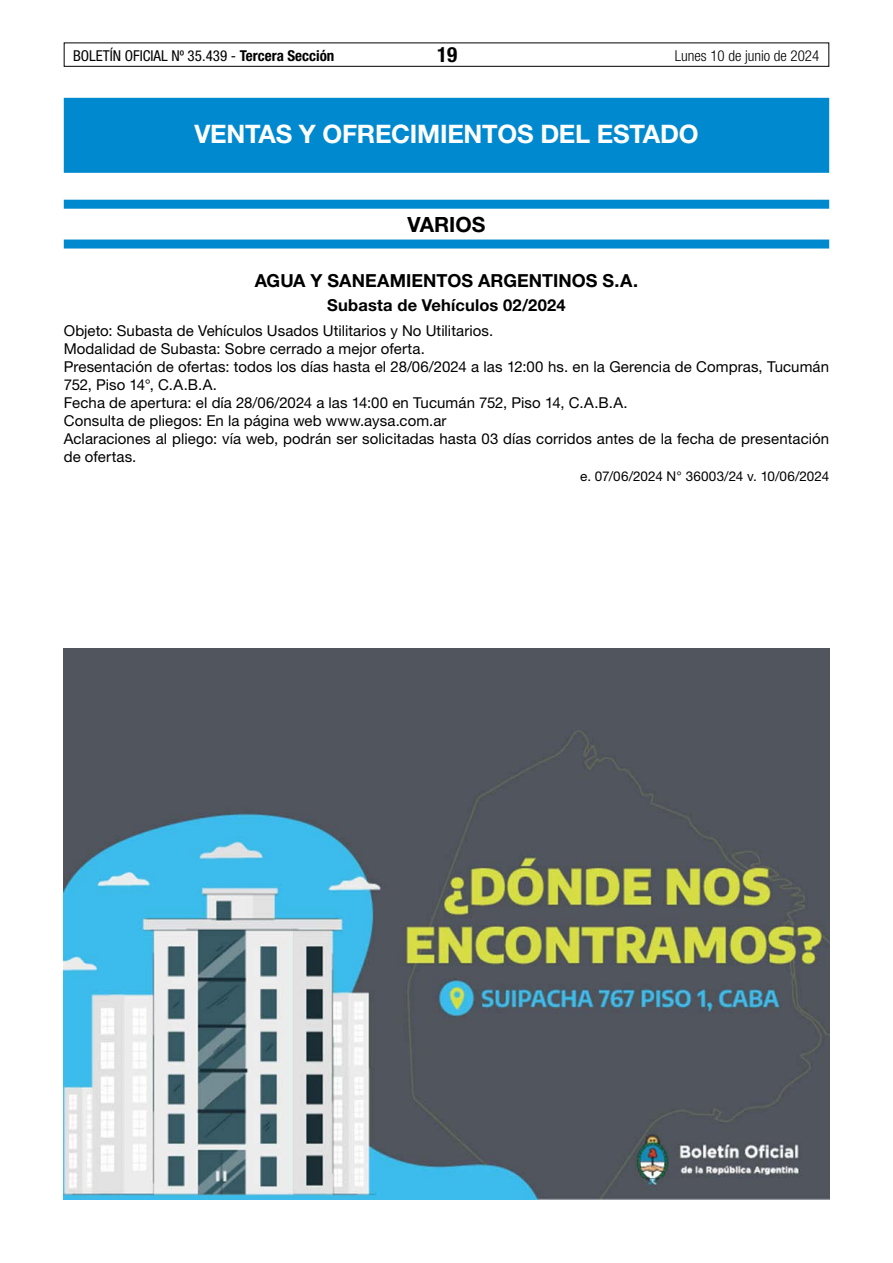
<style>
.page{position:relative;width:893px;height:1263px;background:#fff}
.page>*{position:absolute;margin:0;border:0;box-sizing:border-box;transform-origin:0 0}
.t1{font:700 25.5px "Helvetica Neue LT Std";letter-spacing:-.01em;color:#fff}
.t2{font:700 21px "Helvetica Neue LT Std";color:#000}
.t3{font:700 condensed 21px "Helvetica Neue LT Std";color:#000}
.t4{font:700 18px "Helvetica Neue LT Std";color:#000}
.t5{font:700 16.5px "Helvetica Neue LT Std";letter-spacing:.01em;color:#000}
.t6{font:15px/18px "Helvetica Neue LT Std";letter-spacing:.005em;color:#000}
.t7{font:condensed 15px "Helvetica Neue LT Std";color:#000}
.t8{font:300 condensed 15px "Helvetica Neue LT Std";color:#000}
.t9{font:13.5px "Helvetica Neue LT Std";letter-spacing:.01em;color:#000}
.s1{font-weight:700}
</style>
<div class="page">
<div style="left:64px;top:43px;width:765px;height:24px;border:1px solid #000"></div>
<div style="left:64px;top:98px;width:765px;height:75px;background:#0089cf"></div>
<div style="left:64px;top:200px;width:765px;height:9px;background:#0089cf"></div>
<div style="left:64px;top:240px;width:765px;height:9px;background:#0089cf"></div>
<img style="left:64px;top:648px;width:765px;height:551px">
<p class="t7" style="left:73px;top:47px;width:263px">BOLETÍN OFICIAL Nº 35.439 - <span class="s1">Tercera Sección</span></p>
<h2 class="t3" style="left:437px;top:42px;width:22px">19</h2>
<p class="t8" style="left:675px;top:47px;width:146px">Lunes 10 de junio de 2024</p>
<h1 class="t1" style="left:194px;top:118px;width:506px">VENTAS Y OFRECIMIENTOS DEL ESTADO</h1>
<h2 class="t2" style="left:407px;top:212px;width:79px">VARIOS</h2>
<p class="t4" style="left:255px;top:270px;width:385px">AGUA Y SANEAMIENTOS ARGENTINOS S.A.</p>
<p class="t5" style="left:327px;top:295px;width:240px">Subasta de Vehículos 02/2024</p>
<p class="t6" style="left:64px;top:321px;width:767px">Objeto: Subasta de Vehículos Usados Utilitarios y No Utilitarios.<br>Modalidad de Subasta: Sobre cerrado a mejor oferta.<br>Presentación de ofertas: todos los días hasta el 28/06/2024 a las 12:00 hs. en la Gerencia de Compras, Tucumán 752, Piso 14°, C.A.B.A.<br>Fecha de apertura: el día 28/06/2024 a las 14:00 en Tucumán 752, Piso 14, C.A.B.A.<br>Consulta de pliegos: En la página web www.aysa.com.ar<br>Aclaraciones al pliego: vía web, podrán ser solicitadas hasta 03 días corridos antes de la fecha de presentación de ofertas.</p>
<p class="t9" style="left:580px;top:468px;width:250px">e. 07/06/2024 N° 36003/24 v. 10/06/2024</p>
</div>
